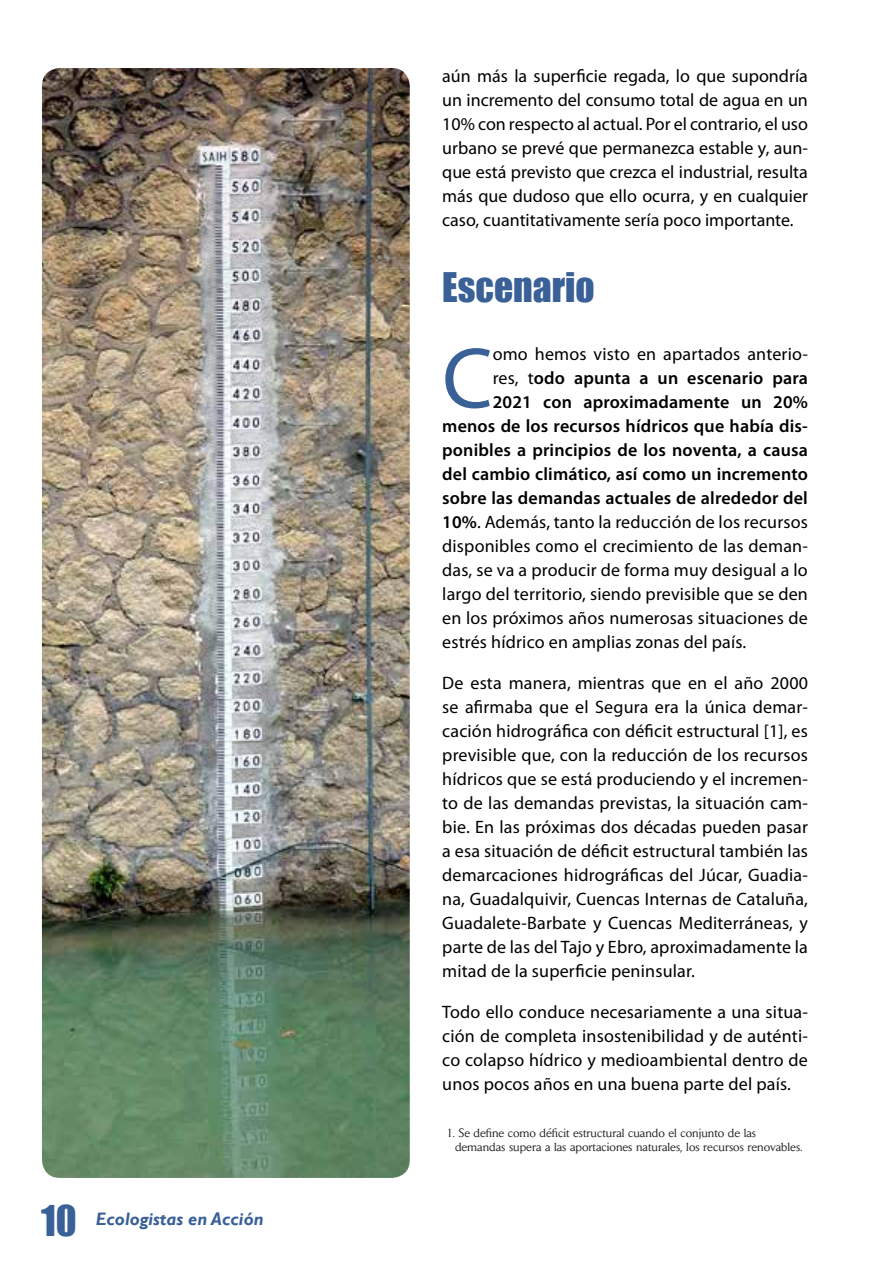
<style>
.page{position:relative;width:893px;height:1263px;background:#fff}
.page>*{position:absolute;margin:0;border:0;box-sizing:border-box;transform-origin:0 0}
.t1{font:87px "Myriad Pro";color:#396097}
.t2{font:37.5px "Impact";color:#396097}
.t3{font:18px/24px "Myriad Pro";letter-spacing:.01em;color:#000;text-align:justify}
.t4{font:600 18px "Myriad Pro";letter-spacing:.01em;color:#000}
.t5{font:italic 700 18px "Gill Sans";color:#396097}
.t6{font:12px/14.4px "Daily News";color:#231f20}
.s1{font-family:"Impact";font-weight:400;font-style:normal;font-size:39px}
.s2{font-weight:400}
.s3{font-weight:600}
</style>
<div class="page">
<img style="left:42px;top:68px;width:368px;height:1110px">
<p class="t5" style="left:41px;top:1209px;width:224px"><span class="s1">10</span> Ecologistas en Acción</p>
<p class="t3" style="left:442px;top:64px;width:367px">aún más la superficie regada, lo que supondría un incremento del consumo total de agua en un 10% con respecto al actual. Por el contrario, el uso urbano se prevé que permanezca estable y, aun&shy;que está previsto que crezca el industrial, resulta más que dudoso que ello ocurra, y en cualquier caso, cuantitativamente sería poco importante.</p>
<h2 class="t2" style="left:442px;top:258px;width:154px">Escenario</h2>
<h1 class="t1" style="left:442px;top:331px;width:52px">C</h1>
<p class="t3" style="left:493px;top:342px;width:317px">omo hemos visto en apartados anterio-</p>
<p class="t4" style="left:493px;top:368px;width:317px"><span class="s2">res, t</span>odo apunta a un escenario para</p>
<p class="t4" style="left:493px;top:392px;width:317px">2021 con aproximadamente un 20%</p>
<p class="t4" style="left:442px;top:416px;width:367px">menos de los recursos hídricos que había dis-</p>
<p class="t4" style="left:442px;top:440px;width:367px">ponibles a principios de los noventa, a causa</p>
<p class="t4" style="left:442px;top:464px;width:367px">del cambio climático, así como un incremento</p>
<p class="t4" style="left:442px;top:488px;width:367px">sobre las demandas actuales de alrededor del</p>
<p class="t3" style="left:442px;top:510px;width:367px"><span class="s3">10%</span>. Además, tanto la reducción de los recursos</p>
<p class="t3" style="left:442px;top:534px;width:367px">disponibles como el crecimiento de las deman-</p>
<p class="t3" style="left:442px;top:558px;width:367px">das, se va a producir de forma muy desigual a lo</p>
<p class="t3" style="left:442px;top:582px;width:367px">largo del territorio, siendo previsible que se den</p>
<p class="t3" style="left:442px;top:606px;width:367px">en los próximos años numerosas situaciones de</p>
<p class="t3" style="left:442px;top:630px;width:306px">estrés hídrico en amplias zonas del país.</p>
<p class="t3" style="left:442px;top:671px;width:367px">De esta manera, mientras que en el año 2000 se afirmaba que el Segura era la única demar&shy;cación hidrográfica con déficit estructural [1], es previsible que, con la reducción de los recursos hídricos que se está produciendo y el incremen&shy;to de las demandas previstas, la situación cam&shy;bie. En las próximas dos décadas pueden pasar a esa situación de déficit estructural también las demarcaciones hidrográficas del Júcar, Guadia&shy;na, Guadalquivir, Cuencas Internas de Cataluña, Guadalete-Barbate y Cuencas Mediterráneas, y parte de las del Tajo y Ebro, aproximadamente la mitad de la superficie peninsular.</p>
<p class="t3" style="left:442px;top:1000px;width:367px">Todo ello conduce necesariamente a una situa&shy;ción de completa insostenibilidad y de auténti&shy;co colapso hídrico y medioambiental dentro de unos pocos años en una buena parte del país.</p>
<p class="t6" style="left:455px;top:1125px;width:349px;text-indent:-9px">1. Se define como déficit estructural cuando el conjunto de las demandas supera a las aportaciones naturales, los recursos renovables.</p>
</div>
